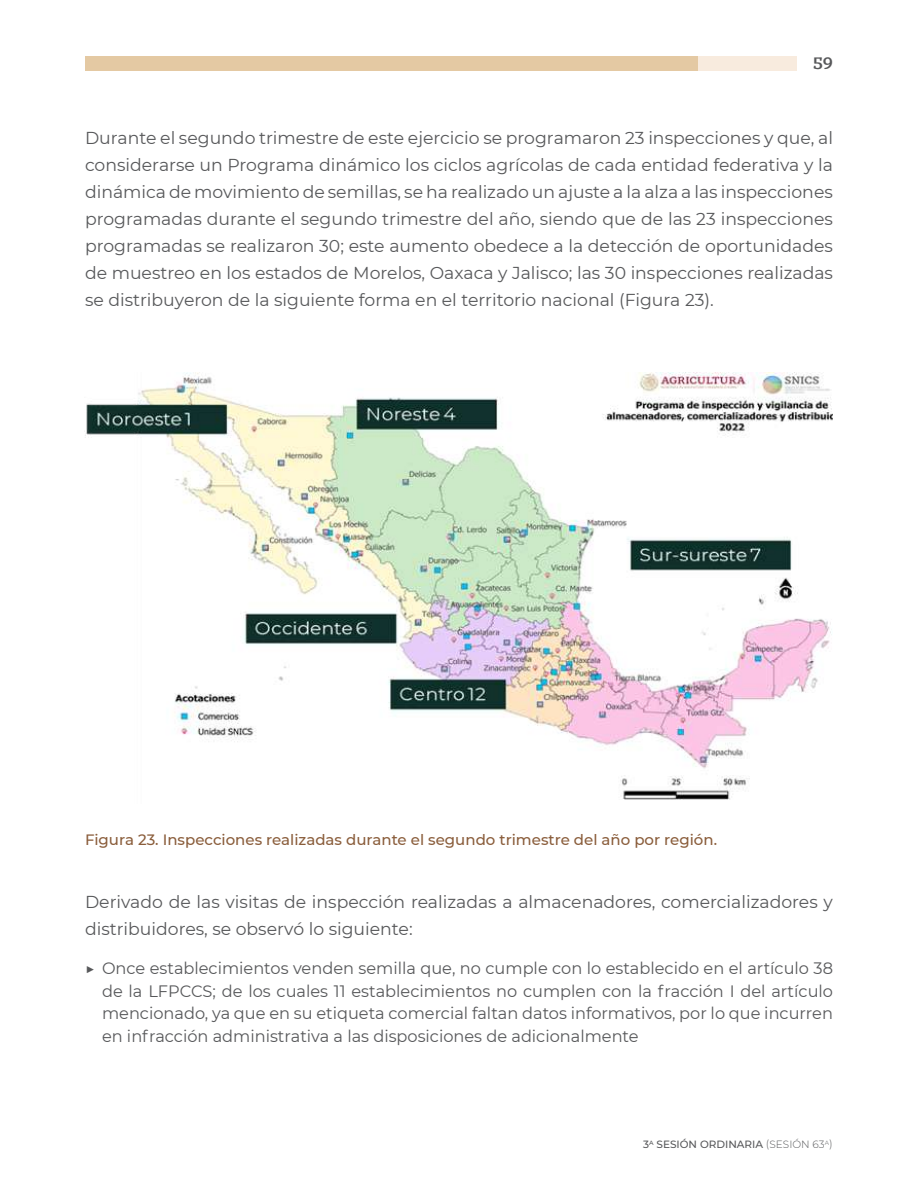
<style>
.page{position:relative;width:918px;height:1188px;background:#fff}
.page>*{position:absolute;margin:0;border:0;box-sizing:border-box;transform-origin:0 0}
.t1{font:17.25px/27px "Montserrat";color:#57585a;text-align:justify}
.t2{font:16.5px/22.5px "Montserrat";color:#57585a;text-align:justify}
.t3{font:700 16.5px "GMX";color:#57585a}
.t4{font:500 15px "Montserrat";color:#8a5d3b}
.t5{font:500 10.5px "Montserrat";color:#57585a}
.s1{font-weight:300}
</style>
<div class="page">
<div style="left:85px;top:56px;width:613px;height:15px;background:#e4c9a3"></div>
<div style="left:698px;top:56px;width:98px;height:15px;background:#f8ebde"></div>
<img style="left:85px;top:372px;width:748px;height:428px">
<p class="t3" style="left:813px;top:54px;width:22px">59</p>
<p class="t1" style="left:85px;top:124px;width:750px">Durante el segundo trimestre de este ejercicio se programaron 23 inspecciones y que, al considerarse un Programa dinámico los ciclos agrícolas de cada entidad federativa y la dinámica de movimiento de semillas, se ha realizado un ajuste a la alza a las inspecciones programadas durante el segundo trimestre del año, siendo que de las 23 inspecciones programadas se realizaron 30; este aumento obedece a la detección de oportunidades de muestreo en los estados de Morelos, Oaxaca y Jalisco; las 30 inspecciones realizadas se distribuyeron de la siguiente forma en el territorio nacional (Figura 23).</p>
<p class="t4" style="left:85px;top:829px;width:634px">Figura 23. Inspecciones realizadas durante el segundo trimestre del año por región.</p>
<p class="t1" style="left:85px;top:887px;width:749px">Derivado de las visitas de inspección realizadas a almacenadores, comercializadores y distribuidores, se observó lo siguiente:</p>
<p class="t2" style="left:102px;top:957px;width:732px;text-indent:-17px">▶ Once establecimientos venden semilla que, no cumple con lo establecido en el artículo 38 de la LFPCCS; de los cuales 11 establecimientos no cumplen con la fracción I del artículo mencionado, ya que en su etiqueta comercial faltan datos informativos, por lo que incurren en infracción administrativa a las disposiciones de adicionalmente</p>
<p class="t5" style="left:643px;top:1137px;width:191px">3<sup>A</sup> SESIÓN ORDINARIA <span class="s1">(SESIÓN 63</span><sup>A</sup><span class="s1">)</span></p>
</div>
